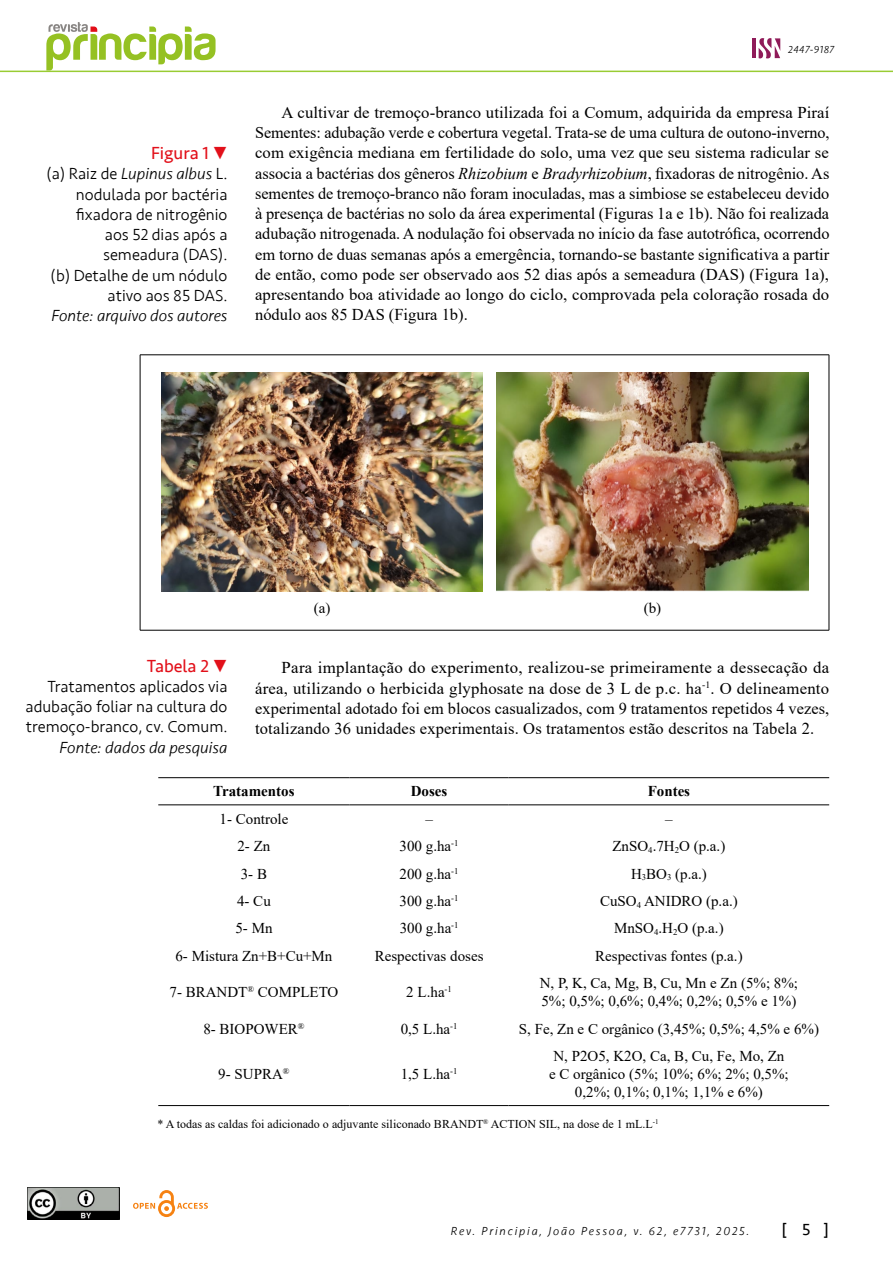
<style>
.page{position:relative;width:893px;height:1263px;background:#fff}
.page>*{position:absolute;margin:0;border:0;box-sizing:border-box;transform-origin:0 0}
.t1{font:18px "Seravek";color:#e2101a}
.t2{font:16.5px/20.2px "Times New Roman";letter-spacing:.005em;color:#000;text-align:justify}
.t3{font:300 16.5px/20.2px "Seravek";color:#000;text-align:right}
.t4{font:italic 300 16.5px "Seravek";color:#000}
.t5{font:16.5px "Seravek";color:#000}
.t6{font:15px/18px "Times New Roman";color:#000}
.t7{font:700 15px "Times New Roman";color:#000}
.t8{font:12px "Times New Roman";color:#000}
.t9{font:italic 300 12px "Seravek";letter-spacing:.15em;color:#000}
.t10{font:italic 300 10.5px "Seravek";letter-spacing:.05em;color:#000}
.s1{font-style:italic}
</style>
<div class="page">
<hr style="left:0;top:71px;width:893px;height:1px;background:#9c3">
<img style="left:28px;top:1187px;width:91px;height:32px">
<svg style="left:133px;top:1190px;width:75px;height:27px"></svg>
<hr style="left:140px;top:355px;width:689px;height:1px;background:#000">
<hr style="left:140px;top:355px;width:1px;height:275px;background:#000">
<hr style="left:829px;top:355px;width:1px;height:275px;background:#000">
<hr style="left:140px;top:630px;width:689px;height:1px;background:#000">
<img style="left:162px;top:372px;width:321px;height:219px">
<img style="left:496px;top:372px;width:313px;height:219px">
<hr style="left:158px;top:777px;width:192px;height:1px;background:#000">
<hr style="left:350px;top:777px;width:159px;height:1px;background:#000">
<hr style="left:509px;top:777px;width:320px;height:1px;background:#000">
<hr style="left:158px;top:805px;width:192px;height:1px;background:#000">
<hr style="left:350px;top:805px;width:159px;height:1px;background:#000">
<hr style="left:509px;top:805px;width:320px;height:1px;background:#000">
<hr style="left:158px;top:1105px;width:192px;height:1px;background:#000">
<hr style="left:350px;top:1105px;width:159px;height:1px;background:#000">
<hr style="left:509px;top:1105px;width:320px;height:1px;background:#000">
<svg style="left:46px;top:22px;width:170px;height:49px"></svg>
<hr style="left:752px;top:38px;width:3px;height:20px;background:#8f1b59">
<svg style="left:759px;top:38px;width:21px;height:20px"></svg>
<p class="t1" style="left:151px;top:139px;width:78px">Figura 1 •</p>
<p class="t3" style="left:46px;top:164px;width:183px">(a) Raiz de <span class="s1">Lupinus albus</span> L. nodulada por bactéria fixadora de nitrogênio<br>aos 52 dias após a semeadura (DAS).<br>(b) Detalhe de um nódulo ativo aos 85 DAS.</p>
<p class="t4" style="left:52px;top:306px;width:177px">Fonte: arquivo dos autores</p>
<p class="t10" style="left:788px;top:43px;width:48px">2447-9187</p>
<p class="t2" style="left:255px;top:102px;width:576px;text-indent:26px">A cultivar de tremoço-branco utilizada foi a Comum, adquirida da empresa Piraí Sementes: adubação verde e cobertura vegetal. Trata-se de uma cultura de outono-inverno, com exigência mediana em fertilidade do solo, uma vez que seu sistema radicular se associa a bactérias dos gêneros <span class="s1">Rhizobium</span> e <span class="s1">Bradyrhizobium</span>, fixadoras de nitrogênio. As sementes de tremoço-branco não foram inoculadas, mas a simbiose se estabeleceu devido à presença de bactérias no solo da área experimental (Figuras 1a e 1b). Não foi realizada adubação nitrogenada. A nodulação foi observada no início da fase autotrófica, ocorrendo em torno de duas semanas após a emergência, tornando-se bastante significativa a partir de então, como pode ser observado aos 52 dias após a semeadura (DAS) (Figura 1a), apresentando boa atividade ao longo do ciclo, comprovada pela coloração rosada do nódulo aos 85 DAS (Figura 1b).</p>
<p class="t1" style="left:147px;top:652px;width:82px">Tabela 2 •</p>
<p class="t3" style="left:26px;top:677px;width:203px;text-align:justify;text-indent:22px">Tratamentos aplicados via adubação foliar na cultura do tremoço-branco, cv. Comum.</p>
<p class="t4" style="left:60px;top:737px;width:169px">Fonte: dados da pesquisa</p>
<p class="t6" style="left:314px;top:598px;width:18px">(a)</p>
<p class="t6" style="left:644px;top:598px;width:19px">(b)</p>
<p class="t2" style="left:255px;top:657px;width:576px;text-indent:26px">Para implantação do experimento, realizou-se primeiramente a dessecação da área, utilizando o herbicida glyphosate na dose de 3 L de p.c. ha<sup>-1</sup>. O delineamento experimental adotado foi em blocos casualizados, com 9 tratamentos repetidos 4 vezes, totalizando 36 unidades experimentais. Os tratamentos estão descritos na Tabela 2.</p>
<p class="t7" style="left:213px;top:780px;width:83px">Tratamentos</p>
<p class="t7" style="left:411px;top:780px;width:38px">Doses</p>
<p class="t7" style="left:648px;top:780px;width:44px">Fontes</p>
<p class="t6" style="left:220px;top:809px;width:70px">1- Controle</p>
<p class="t6" style="left:425px;top:809px;width:9px">–</p>
<p class="t6" style="left:665px;top:809px;width:9px">–</p>
<p class="t6" style="left:237px;top:837px;width:34px">2- Zn</p>
<p class="t6" style="left:400px;top:837px;width:60px">300 g.ha<sup>-1</sup></p>
<p class="t6" style="left:612px;top:837px;width:114px">ZnSO<sub>4</sub>.7H<sub>2</sub>O (p.a.)</p>
<p class="t6" style="left:241px;top:864px;width:28px">3- B</p>
<p class="t6" style="left:400px;top:864px;width:60px">200 g.ha<sup>-1</sup></p>
<p class="t6" style="left:631px;top:864px;width:77px">H<sub>3</sub>BO<sub>3</sub> (p.a.)</p>
<p class="t6" style="left:237px;top:891px;width:35px">4- Cu</p>
<p class="t6" style="left:400px;top:891px;width:60px">300 g.ha<sup>-1</sup></p>
<p class="t6" style="left:600px;top:891px;width:139px">CuSO<sub>4</sub> ANIDRO (p.a.)</p>
<p class="t6" style="left:235px;top:919px;width:39px">5- Mn</p>
<p class="t6" style="left:400px;top:919px;width:60px">300 g.ha<sup>-1</sup></p>
<p class="t6" style="left:614px;top:919px;width:111px">MnSO<sub>4</sub>.H<sub>2</sub>O (p.a.)</p>
<p class="t6" style="left:175px;top:946px;width:159px">6- Mistura Zn+B+Cu+Mn</p>
<p class="t6" style="left:375px;top:946px;width:110px">Respectivas doses</p>
<p class="t6" style="left:595px;top:946px;width:149px">Respectivas fontes (p.a.)</p>
<p class="t6" style="left:170px;top:983px;width:170px">7- BRANDT<sup>®</sup> COMPLETO</p>
<p class="t6" style="left:406px;top:983px;width:47px">2 L.ha<sup>-1</sup></p>
<p class="t6" style="left:540px;top:974px;width:260px">N, P, K, Ca, Mg, B, Cu, Mn e Zn (5%; 8%;<br>5%; 0,5%; 0,6%; 0,4%; 0,2%; 0,5% e 1%)</p>
<p class="t6" style="left:203px;top:1019px;width:103px">8- BIOPOWER<sup>®</sup></p>
<p class="t6" style="left:401px;top:1019px;width:58px">0,5 L.ha<sup>-1</sup></p>
<p class="t6" style="left:519px;top:1019px;width:302px">S, Fe, Zn e C orgânico (3,45%; 0,5%; 4,5% e 6%)</p>
<p class="t6" style="left:218px;top:1064px;width:73px">9- SUPRA<sup>®</sup></p>
<p class="t6" style="left:401px;top:1064px;width:58px">1,5 L.ha<sup>-1</sup></p>
<p class="t6" style="left:549px;top:1046px;width:241px;text-align:center">N, P2O5, K2O, Ca, B, Cu, Fe, Mo, Zn e C orgânico (5%; 10%; 6%; 2%; 0,5%;<br>0,2%; 0,1%; 0,1%; 1,1% e 6%)</p>
<p class="t8" style="left:157px;top:1116px;width:503px">* A todas as caldas foi adicionado o adjuvante siliconado BRANDT<sup>®</sup> ACTION SIL, na dose de 1 mL.L<sup>-1</sup></p>
<p class="t9" style="left:451px;top:1224px;width:300px">Rev. Principia, João Pessoa, v. 62, e7731, 2025.</p>
<p class="t5" style="left:782px;top:1216px;width:49px">[ 5 ]</p>
</div>
